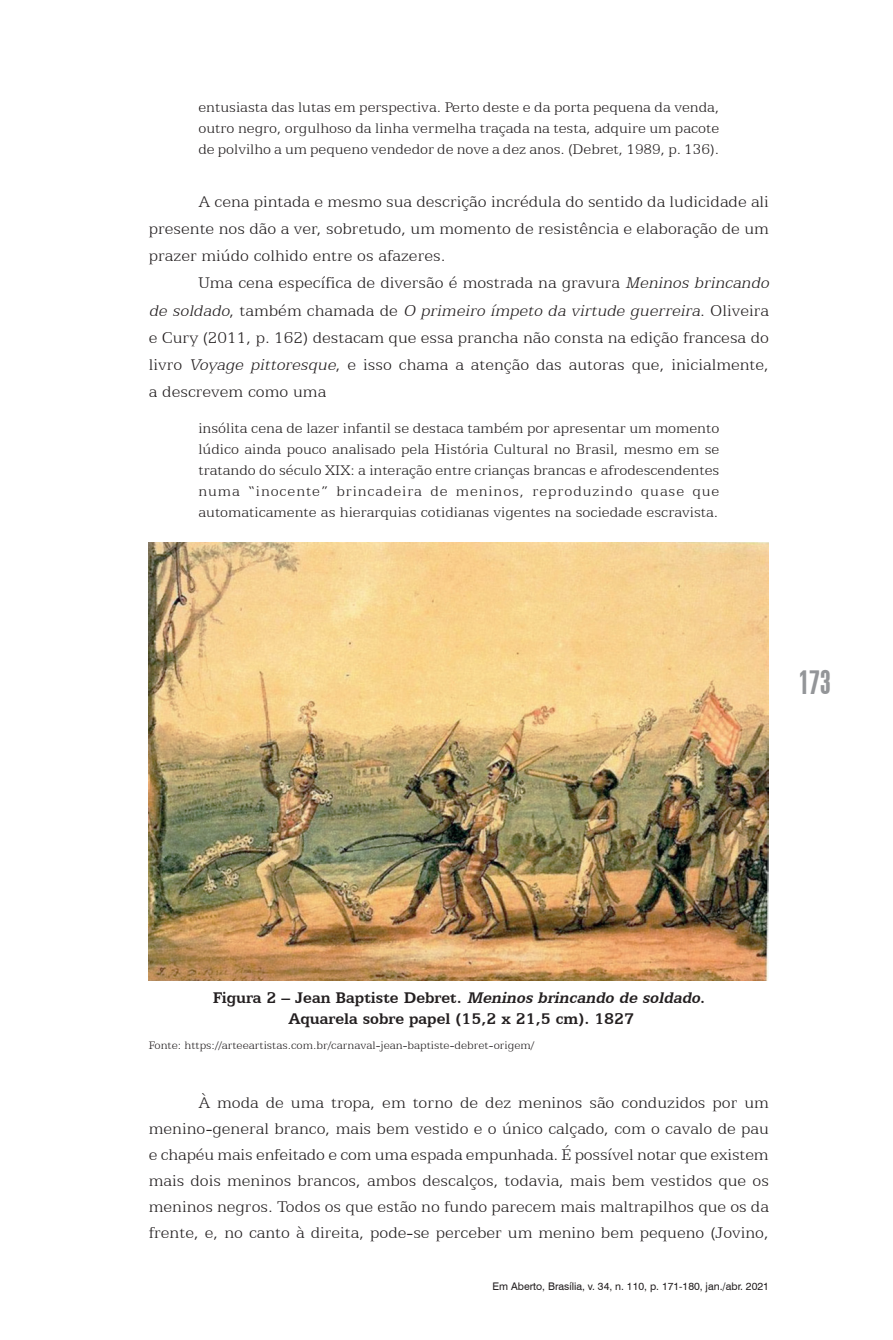
<style>
.page{position:relative;width:893px;height:1340px;background:#fff}
.page>*{position:absolute;margin:0;border:0;box-sizing:border-box;transform-origin:0 0}
.t1{font:31.5px "Swiss 924 BT Regular B";color:#939598}
.t2{font:300 17.5px/27.1px "Egyptian 505 BT";color:#231f20;text-align:justify}
.t3{font:700 17.5px/21px "Egyptian 505 BT";color:#231f20;text-align:center}
.t4{font:300 15.75px/21px "Egyptian 505 BT";color:#231f20;text-align:justify}
.t5{font:300 12.25px "Egyptian 505 BT";color:#231f20}
.t6{font:10.5px "Swiss 721 BT";color:#231f20}
.s1{font-style:italic}
</style>
<div class="page">
<img style="left:149px;top:542px;width:619px;height:438px">
<p class="t4" style="left:198px;top:96px;width:522px">entusiasta das lutas em perspectiva. Perto deste e da porta pequena da venda, outro negro, orgulhoso da linha vermelha traçada na testa, adquire um pacote de polvilho a um pequeno vendedor de nove a dez anos. (Debret, 1989, p. 136).</p>
<p class="t2" style="left:149px;top:188px;width:622px;text-indent:50px">A cena pintada e mesmo sua descrição incrédula do sentido da ludicidade ali presente nos dão a ver, sobretudo, um momento de resistência e elaboração de um prazer miúdo colhido entre os afazeres.</p>
<p class="t2" style="left:149px;top:269px;width:625px;text-align:left;text-indent:50px">Uma cena específica de diversão é mostrada na gravura <span class="s1">Meninos brincando de soldado</span>, t a m b é m c h a m a d a d e <span class="s1">O primeiro ímpeto da virtude guerreira</span>. O l i v e i r a e Cury (2011, p. 162) destacam que essa prancha não consta na edição francesa do livro <span class="s1">Voyage pittoresque</span>, e isso chama a atenção das autoras que, inicialmente, a descrevem como uma</p>
<p class="t4" style="left:198px;top:417px;width:523px">insólita cena de lazer infantil se destaca também por apresentar um momento lúdico ainda pouco analisado pela História Cultural no Brasil, mesmo em se tratando do século XIX: a interação entre crianças brancas e afrodescendentes numa “inocente” brincadeira de meninos, reproduzindo quase que automaticamente as hierarquias cotidianas vigentes na sociedade escravista.</p>
<h1 class="t1" style="left:799px;top:663px;width:33px">173</h1>
<p class="t3" style="left:213px;top:986px;width:494px">Fi gura 2 – J e an B apt i st e D e b ret . <span class="s1">Meninos brincando de soldado</span>.<br>Aquarela sobre papel (15,2 x 21,5 cm). 1827</p>
<p class="t5" style="left:149px;top:1037px;width:387px">Fonte: https://arteeartistas.com.br/carnaval-jean-baptiste-debret-origem/</p>
<p class="t2" style="left:149px;top:1089px;width:622px;line-height:25.9px;text-indent:50px">À moda de uma tropa, em torno de dez meninos são conduzidos por um menino-general branco, mais bem vestido e o único calçado, com o cavalo de pau e chapéu mais enfeitado e com uma espada empunhada. É possível notar que existem mais dois meninos brancos, ambos descalços, todavia, mais bem vestidos que os meninos negros. Todos os que estão no fundo parecem mais maltrapilhos que os da frente, e, no canto à direita, pode-se perceber um menino bem pequeno (Jovino,</p>
<p class="t6" style="left:492px;top:1279px;width:278px">Em Aberto, Brasília, v. 34, n. 110, p. 171-180, jan./abr. 2021</p>
</div>
